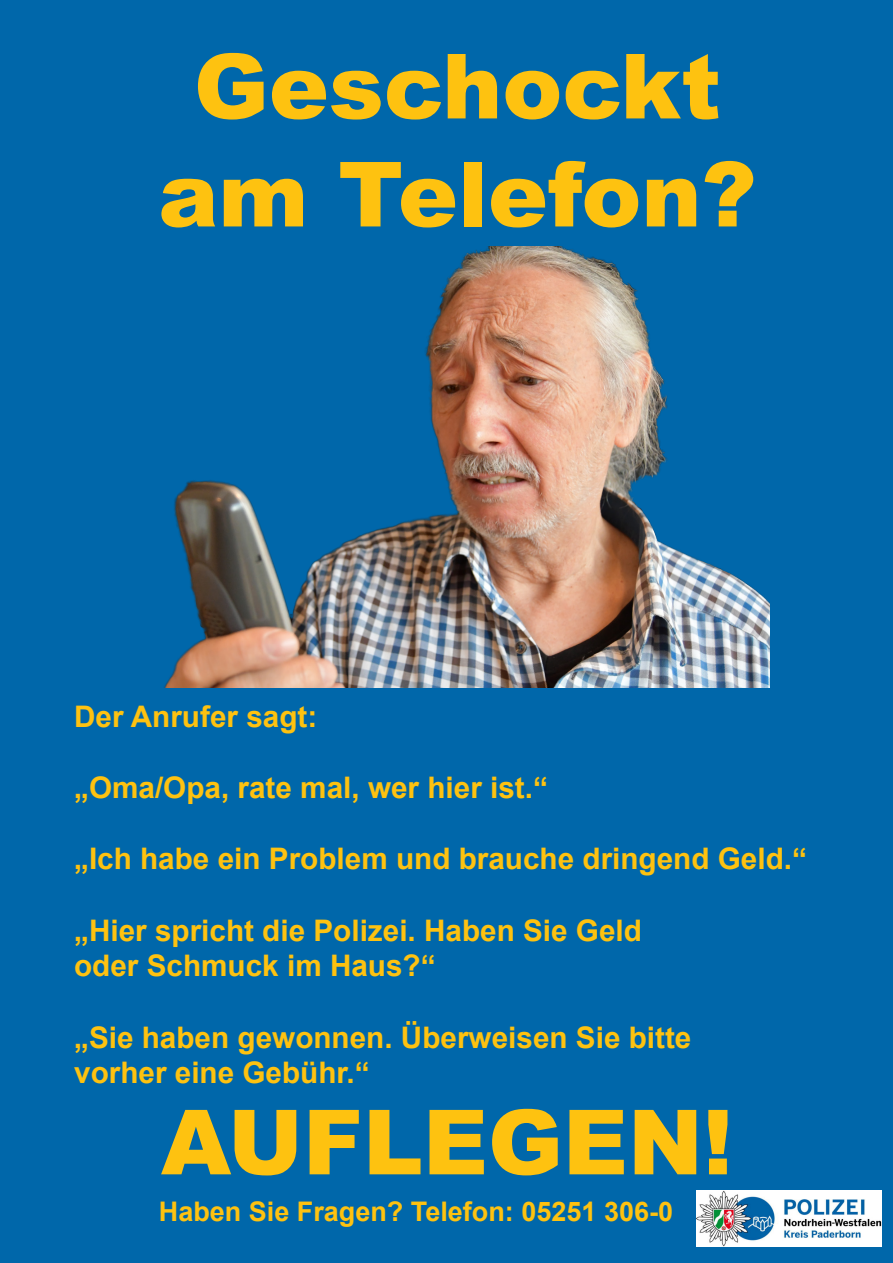
<style>
.page{position:relative;width:893px;height:1263px;background:#0067aa}
.page>*{position:absolute;margin:0;border:0;box-sizing:border-box;transform-origin:0 0}
.t1{font:900 90px "Arial";color:#fec210}
.t2{font:700 29.7px "Arial";color:#fec210}
.t3{font:700 27px "Arial";color:#fec210}
</style>
<div class="page">
<img style="left:164px;top:247px;width:606px;height:440px">
<img style="left:696px;top:1190px;width:185px;height:57px">
<p class="t1" style="left:194px;top:21px;width:529px">Geschockt</p>
<p class="t1" style="left:158px;top:129px;width:600px">am Telefon?</p>
<p class="t2" style="left:74px;top:695px;width:245px">Der Anrufer sagt:</p>
<p class="t2" style="left:74px;top:767px;width:475px">„Oma/Opa, rate mal, wer hier ist.“</p>
<p class="t2" style="left:74px;top:838px;width:734px">„Ich habe ein Problem und brauche dringend Geld.“</p>
<p class="t2" style="left:74px;top:909px;width:569px">„Hier spricht die Polizei. Haben Sie Geld</p>
<p class="t2" style="left:74px;top:945px;width:363px">oder Schmuck im Haus?“</p>
<p class="t2" style="left:74px;top:1016px;width:619px">„Sie haben gewonnen. Überweisen Sie bitte</p>
<p class="t2" style="left:74px;top:1052px;width:297px">vorher eine Gebühr.“</p>
<p class="t1" style="left:161px;top:1077px;width:573px">AUFLEGEN!</p>
<p class="t3" style="left:159px;top:1192px;width:516px">Haben Sie Fragen? Telefon: 05251 306-0</p>
</div>
